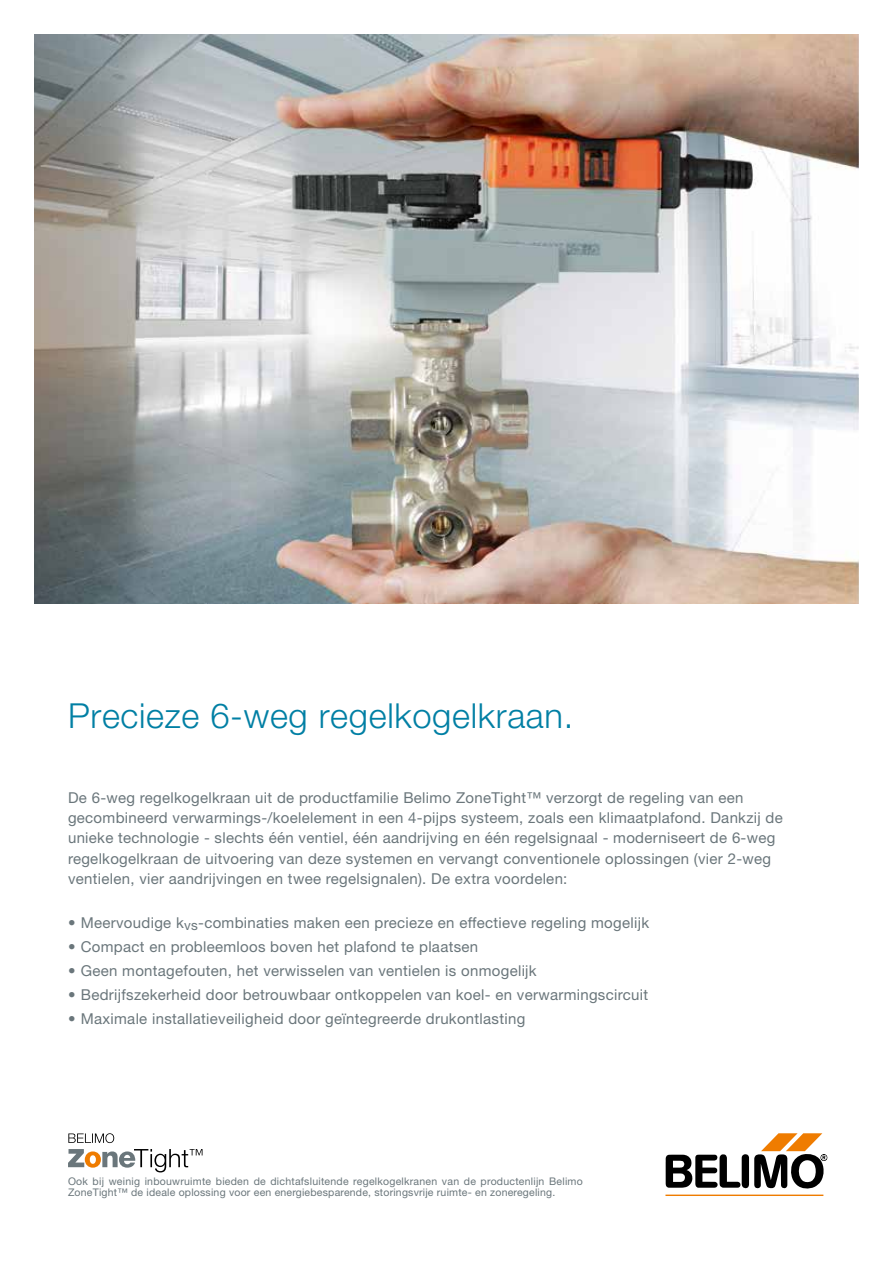
<style>
.page{position:relative;width:893px;height:1263px;background:#fff}
.page>*{position:absolute;margin:0;border:0;box-sizing:border-box;transform-origin:0 0}
.t1{font:300 34.5px "Helvetica Neue LT Std";letter-spacing:.02em;color:#007fa4}
.t2{font:15px/20.2px "Helvetica Neue LT Std";letter-spacing:.02em;color:#6a767b}
.t3{font:10.5px/10.5px "Helvetica Neue LT Std";letter-spacing:.02em;color:#6a767b}
</style>
<div class="page">
<hr style="left:665px;top:1194px;width:158px;height:2px;background:#ef7c00">
<svg style="left:666px;top:1133px;width:161px;height:56px"></svg>
<svg style="left:68px;top:1133px;width:46px;height:10px"></svg>
<svg style="left:68px;top:1149px;width:134px;height:23px"></svg>
<img style="left:34px;top:34px;width:825px;height:570px">
<h1 class="t1" style="left:68px;top:695px;width:507px">Precieze 6-weg regelkogelkraan.</h1>
<p class="t2" style="left:68px;top:787px;width:716px">De 6-weg regelkogelkraan uit de productfamilie Belimo ZoneTight™ verzorgt de regeling van een gecombineerd verwarmings-/koelelement in een 4-pijps systeem, zoals een klimaatplafond. Dankzij de unieke technologie - slechts één ventiel, één aandrijving en één regelsignaal - moderniseert de 6-weg regelkogelkraan de uitvoering van deze systemen en vervangt conventionele oplossingen (vier 2-weg ventielen, vier aandrijvingen en twee regelsignalen). De extra voordelen:</p>
<p class="t2" style="left:68px;top:912px;width:583px">• Meervoudige k<sub>vs</sub>-combinaties maken een precieze en effectieve regeling mogelijk</p>
<p class="t2" style="left:68px;top:936px;width:412px">• Compact en probleemloos boven het plafond te plaatsen</p>
<p class="t2" style="left:68px;top:960px;width:470px">• Geen montagefouten, het verwisselen van ventielen is onmogelijk</p>
<p class="t2" style="left:68px;top:984px;width:582px">• Bedrijfszekerheid door betrouwbaar ontkoppelen van koel- en verwarmingscircuit</p>
<p class="t2" style="left:68px;top:1008px;width:459px">• Maximale installatieveiligheid door geïntegreerde drukontlasting</p>
<p class="t3" style="left:68px;top:1176px;width:516px">Ook bij weinig inbouwruimte bieden de dichtafsluitende regelkogelkranen van de productenlijn Belimo<br>ZoneTight™ de ideale oplossing voor een energiebesparende, storingsvrije ruimte- en zoneregeling.</p>
</div>
